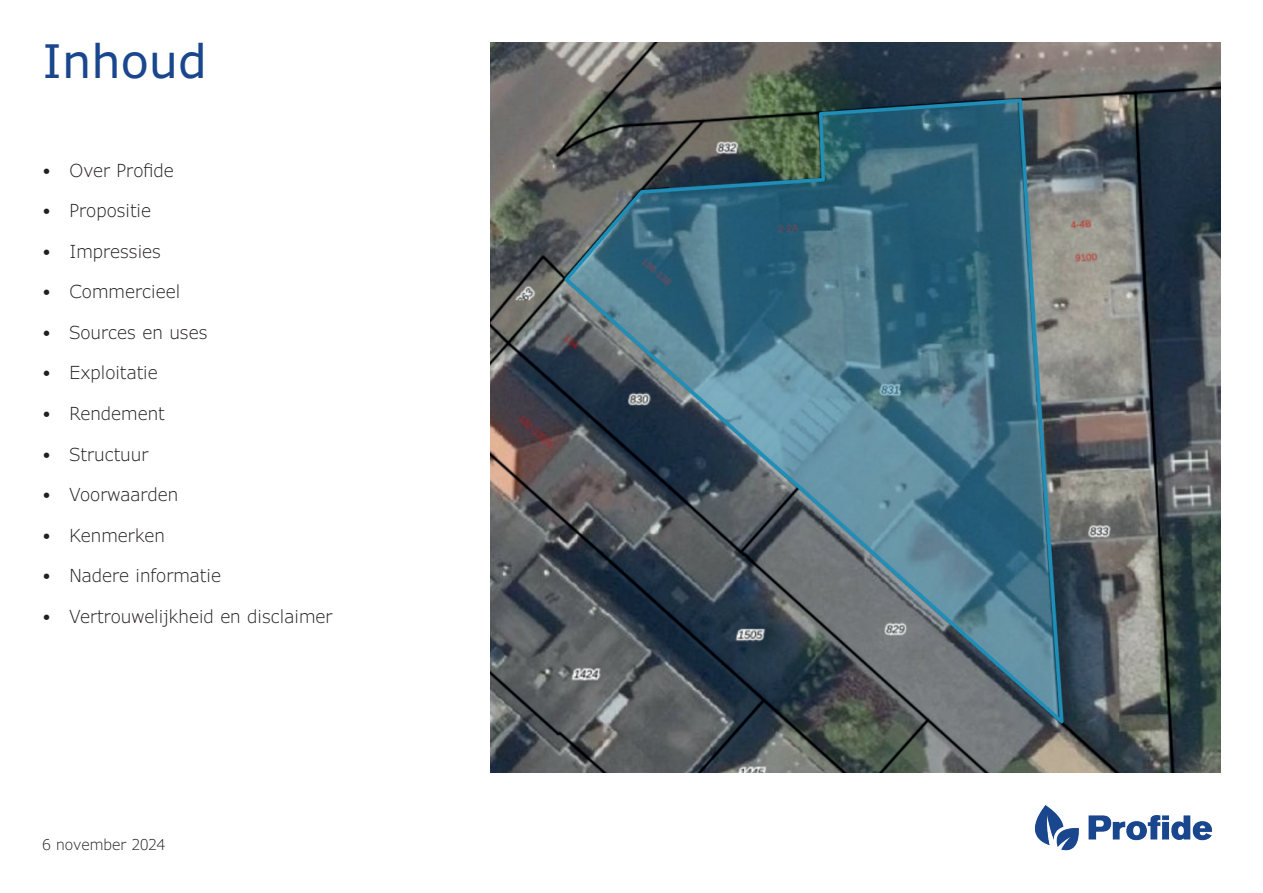
<style>
.page{position:relative;width:1263px;height:893px;background:#fff}
.page>*{position:absolute;margin:0;border:0;box-sizing:border-box;transform-origin:0 0}
.t1{font:46.35px "Verdana Pro";color:#1a468d}
.t2{font:300 18px "Verdana Pro";color:#231f20}
.t3{font:300 15px "Verdana Pro";color:#231f20}
</style>
<div class="page">
<img style="left:1034px;top:805px;width:179px;height:46px">
<img style="left:491px;top:43px;width:729px;height:729px">
<h1 class="t1" style="left:43px;top:32px;width:166px">Inhoud</h1>
<p class="t2" style="left:43px;top:159px;width:133px">• Over Profide</p>
<p class="t2" style="left:43px;top:199px;width:110px">• Propositie</p>
<p class="t2" style="left:43px;top:240px;width:120px">• Impressies</p>
<p class="t2" style="left:43px;top:280px;width:139px">• Commercieel</p>
<p class="t2" style="left:43px;top:321px;width:167px">• Sources en uses</p>
<p class="t2" style="left:43px;top:361px;width:117px">• Exploitatie</p>
<p class="t2" style="left:43px;top:402px;width:124px">• Rendement</p>
<p class="t2" style="left:43px;top:442px;width:107px">• Structuur</p>
<p class="t2" style="left:43px;top:483px;width:137px">• Voorwaarden</p>
<p class="t2" style="left:43px;top:523px;width:124px">• Kenmerken</p>
<p class="t2" style="left:43px;top:564px;width:180px">• Nadere informatie</p>
<p class="t2" style="left:43px;top:604px;width:292px">• Vertrouwelijkheid en disclaimer</p>
<p class="t3" style="left:43px;top:835px;width:124px">6 november 2024</p>
</div>
